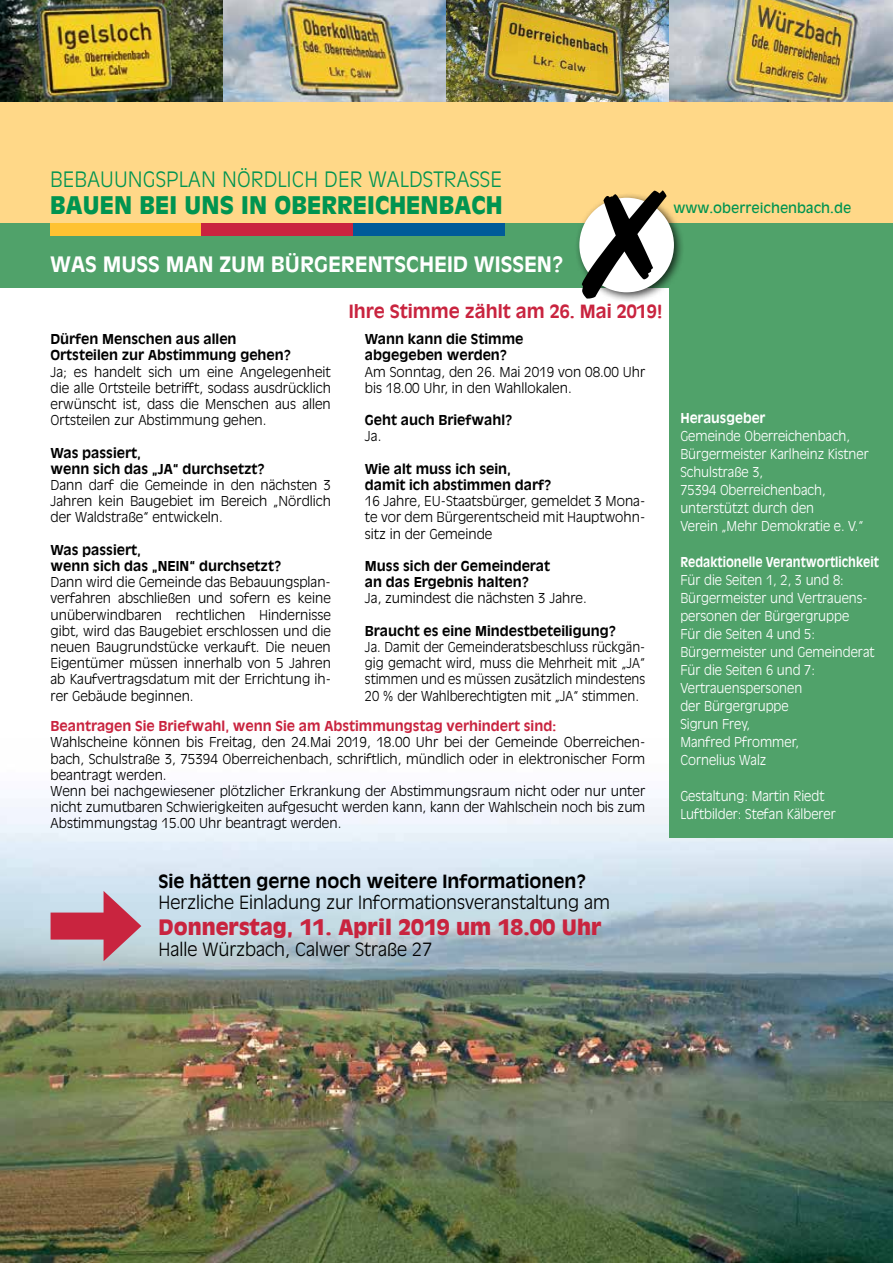
<style>
.page{position:relative;width:893px;height:1263px;background:#fff}
.page>*{position:absolute;margin:0;border:0;box-sizing:border-box;transform-origin:0 0}
.t1{font:900 24px "Antique Olive";letter-spacing:.005em;color:#009450}
.t2{font:700 21px "Antique Olive";color:#fff}
.t3{font:300 21px "Antique Olive";letter-spacing:.01em;color:#009450}
.t4{font:900 21px "Antique Olive";color:#c9243f}
.t5{font:300 18px "Antique Olive";color:#000}
.t6{font:700 18px "Antique Olive";color:#000}
.t7{font:700 18px "Antique Olive";color:#c9243f}
.t8{font:300 13.5px/16.2px "Antique Olive";color:#000;text-align:justify}
.t9{font:300 13.5px/18px "Antique Olive";color:#fff;scale:.96 1}
.t10{font:700 13.5px/16.2px "Antique Olive";color:#000}
.t11{font:300 13.5px/16.2px "Antique Olive";color:#000;text-align:justify;scale:.96 1}
.t12{font:700 13.5px "Antique Olive";color:#c9243f}
.t13{font:700 13.5px "Antique Olive";color:#fff;scale:.87 1}
.t14{font:13.5px "Antique Olive";color:#009450}
.t15{font:700 13.5px "Antique Olive";color:#fff;scale:.96 1}
</style>
<div class="page">
<div style="left:0;top:0;width:893px;height:223px;background:#ffd888"></div>
<img style="left:0;top:738px;width:893px;height:525px">
<div style="left:0;top:223px;width:893px;height:65px;background:#50a26a"></div>
<div style="left:670px;top:223px;width:223px;height:615px;background:#50a26a"></div>
<img style="left:0;top:0;width:223px;height:102px">
<img style="left:223px;top:0;width:223px;height:102px">
<img style="left:446px;top:0;width:224px;height:102px">
<img style="left:670px;top:0;width:223px;height:102px">
<div style="left:50px;top:224px;width:152px;height:12px;background:#fec232"></div>
<div style="left:202px;top:224px;width:151px;height:12px;background:#c9243f"></div>
<div style="left:353px;top:224px;width:151px;height:12px;background:#005b99"></div>
<div style="left:574px;top:192px;width:111px;height:111px;background:#000;opacity:.75"></div>
<div style="left:579px;top:198px;width:95px;height:94px;background:#fff;border-radius:50%"></div>
<div style="left:51px;top:912px;width:66px;height:27px;background:#c9243f"></div>
<svg style="left:104px;top:891px;width:37px;height:70px;background:#c67d8f"></svg>
<svg style="left:582px;top:192px;width:85px;height:106px"></svg>
<h2 class="t3" style="left:50px;top:167px;width:453px">BEBAUUNGSPLAN NÖRDLICH DER WALDSTRASSE</h2>
<h1 class="t1" style="left:50px;top:191px;width:454px">BAUEN BEI UNS IN OBERREICHENBACH</h1>
<p class="t14" style="left:673px;top:200px;width:179px">www.oberreichenbach.de</p>
<h2 class="t2" style="left:50px;top:251px;width:515px">WAS MUSS MAN ZUM BÜRGERENTSCHEID WISSEN?</h2>
<h3 class="t7" style="left:349px;top:300px;width:316px">Ihre Stimme zählt am 26. Mai 2019!</h3>
<p class="t10" style="left:51px;top:330px;width:242px">Dürfen Menschen aus allen<br>Ortsteilen zur Abstimmung gehen?</p>
<p class="t8" style="left:51px;top:363px;width:282px">Ja; es handelt sich um eine Angelegenheit die alle Ortsteile betrifft, sodass ausdrücklich erwünscht ist, dass die Menschen aus allen Ortsteilen zur Abstimmung gehen.</p>
<p class="t10" style="left:51px;top:444px;width:216px">Was passiert,<br>wenn sich das „JA“ durchsetzt?</p>
<p class="t8" style="left:51px;top:476px;width:282px">Dann darf die Gemeinde in den nächsten 3<br>Jahren kein Baugebiet im Bereich „Nördlich der Waldstraße“ entwickeln.</p>
<p class="t10" style="left:51px;top:541px;width:233px">Was passiert,<br>wenn sich das „NEIN“ durchsetzt?</p>
<p class="t8" style="left:51px;top:574px;width:282px">Dann wird die Gemeinde das Bebauungsplan&shy;verfahren abschließen und sofern es keine unüberwindbaren rechtlichen Hindernisse gibt, wird das Baugebiet erschlossen und die neuen Baugrundstücke verkauft. Die neuen Eigentümer müssen innerhalb von 5 Jahren ab Kaufvertragsdatum mit der Errichtung ih&shy;rer Gebäude beginnen.</p>
<p class="t10" style="left:365px;top:330px;width:160px">Wann kann die Stimme abgegeben werden?</p>
<p class="t8" style="left:365px;top:363px;width:282px">Am Sonntag, den 26. Mai 2019 von 08.00 Uhr bis 18.00 Uhr, in den Wahllokalen.</p>
<p class="t10" style="left:365px;top:411px;width:149px">Geht auch Briefwahl?</p>
<p class="t8" style="left:365px;top:428px;width:18px">Ja.</p>
<p class="t10" style="left:365px;top:460px;width:188px">Wie alt muss ich sein, damit ich abstimmen darf?</p>
<p class="t8" style="left:365px;top:493px;width:282px">16 Jahre, EU-Staatsbürger, gemeldet 3 Mona&shy;te vor dem Bürgerentscheid mit Hauptwohn&shy;sitz in der Gemeinde</p>
<p class="t10" style="left:365px;top:557px;width:187px">Muss sich der Gemeinderat an das Ergebnis halten?</p>
<p class="t8" style="left:365px;top:590px;width:223px">Ja, zumindest die nächsten 3 Jahre.</p>
<p class="t10" style="left:365px;top:622px;width:253px">Braucht es eine Mindestbeteiligung?</p>
<p class="t11" style="left:365px;top:638px;width:294px">Ja. Damit der Gemeinderatsbeschluss rückgän&shy;gig gemacht wird, muss die Mehrheit mit „JA“ stimmen und es müssen zusätzlich mindestens 20 % der Wahlberechtigten mit „JA“ stimmen.</p>
<p class="t12" style="left:51px;top:718px;width:507px">Beantragen Sie Briefwahl, wenn Sie am Abstimmungstag verhindert sind:</p>
<p class="t8" style="left:51px;top:734px;width:596px;text-align:left">Wahlscheine können bis Freitag, den 24.Mai 2019, 18.00 Uhr bei der Gemeinde Oberreichen&shy;bach, Schulstraße 3, 75394 Oberreichenbach, schriftlich, mündlich oder in elektronischer Form beantragt werden.<br>Wenn bei nachgewiesener plötzlicher Erkrankung der Abstimmungsraum nicht oder nur unter nicht zumutbaren Schwierigkeiten aufgesucht werden kann, kann der Wahlschein noch bis zum Abstimmungstag 15.00 Uhr beantragt werden.</p>
<h3 class="t6" style="left:159px;top:870px;width:430px">Sie hätten gerne noch weitere Informationen?</h3>
<h3 class="t5" style="left:159px;top:892px;width:453px">Herzliche Einladung zur Informationsveranstaltung am</h3>
<h2 class="t4" style="left:159px;top:914px;width:444px">Donnerstag, 11. April 2019 um 18.00 Uhr</h2>
<h3 class="t5" style="left:159px;top:939px;width:275px">Halle Würzbach, Calwer Straße 27</h3>
<p class="t15" style="left:680px;top:410px;width:90px">Herausgeber</p>
<p class="t9" style="left:680px;top:426px;width:198px">Gemeinde Oberreichenbach,<br>Bürgermeister Karlheinz Kistner<br>Schulstraße 3,<br>75394 Oberreichenbach, unterstützt durch den<br>Verein „Mehr Demokratie e. V.“</p>
<p class="t13" style="left:680px;top:554px;width:230px">Redaktionelle Verantwortlichkeit</p>
<p class="t9" style="left:680px;top:570px;width:204px">Für die Seiten 1, 2, 3 und 8:<br>Bürgermeister und Vertrauens&shy;personen der Bürgergruppe<br>Für die Seiten 4 und 5:<br>Bürgermeister und Gemeinderat<br>Für die Seiten 6 und 7:<br>Vertrauenspersonen<br>der Bürgergruppe<br>Sigrun Frey,<br>Manfred Pfrommer,<br>Cornelius Walz</p>
<p class="t9" style="left:680px;top:786px;width:163px">Gestaltung: Martin Riedt<br>Luftbilder: Stefan Kälberer</p>
</div>
